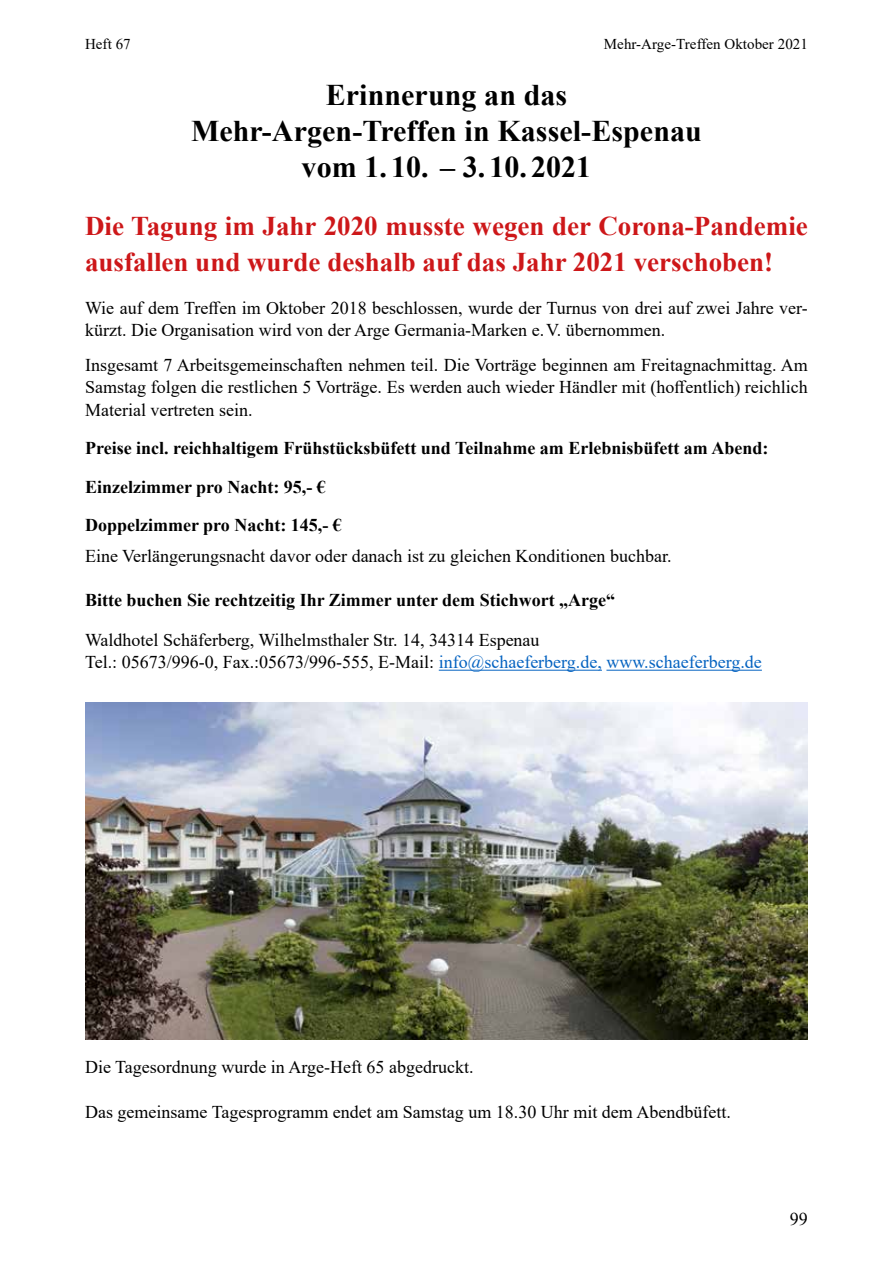
<style>
.page{position:relative;width:893px;height:1263px;background:#fff}
.page>*{position:absolute;margin:0;border:0;box-sizing:border-box;transform-origin:0 0}
.t1{font:700 30px/36px "Times New Roman";letter-spacing:.005em;color:#000;text-align:center}
.t2{font:700 27px/36px "Times New Roman";color:#cd1719}
.t3{font:18px/22.5px "Times New Roman";color:#000}
.t4{font:700 18px/38.5px "Times New Roman";color:#000}
.t5{font:15px "Times New Roman";letter-spacing:.005em;color:#000}
.s1{color:#0563c1}
</style>
<div class="page">
<hr style="left:439px;top:670px;width:163px;height:1px;background:#0563c1">
<hr style="left:606px;top:670px;width:156px;height:1px;background:#0563c1">
<img style="left:85px;top:702px;width:723px;height:337px">
<p class="t5" style="left:85px;top:33px;width:47px">Heft 67</p>
<p class="t5" style="left:604px;top:33px;width:206px">Mehr-Arge-Treffen Oktober 2021</p>
<h1 class="t1" style="left:191px;top:76px;width:512px">Erinnerung an das<br>Mehr-Argen-Treffen in Kassel-Espenau vom 1. 10. – 3. 10. 2021</h1>
<h2 class="t2" style="left:85px;top:207px;width:724px">Die Tagung im Jahr 2020 musste wegen der Corona-Pandemie ausfallen und wurde deshalb auf das Jahr 2021 verschoben!</h2>
<p class="t3" style="left:85px;top:296px;width:724px">Wie auf dem Treffen im Oktober 2018 beschlossen, wurde der Turnus von drei auf zwei Jahre ver&shy;kürzt. Die Organisation wird von der Arge Germania-Marken e.V. übernommen.</p>
<p class="t3" style="left:85px;top:353px;width:724px;text-align:justify">Insgesamt 7 Arbeitsgemeinschaften nehmen teil. Die Vorträge beginnen am Freitagnachmittag. Am Samstag folgen die restlichen 5 Vorträge. Es werden auch wieder Händler mit (hoffentlich) reichlich Material vertreten sein.</p>
<p class="t4" style="left:85px;top:429px;width:685px">Preise incl. reichhaltigem Frühstücksbüfett und Teilnahme am Erlebnisbüfett am Abend:<br>Einzelzimmer pro Nacht: 95,- €<br>Doppelzimmer pro Nacht: 145,- €</p>
<p class="t3" style="left:85px;top:545px;width:588px">Eine Verlängerungsnacht davor oder danach ist zu gleichen Konditionen buchbar.</p>
<p class="t4" style="left:85px;top:580px;width:532px">Bitte buchen Sie rechtzeitig Ihr Zimmer unter dem Stichwort „Arge“</p>
<p class="t3" style="left:85px;top:628px;width:678px">Waldhotel Schäferberg, Wilhelmsthaler Str. 14, 34314 Espenau<br>Tel.: 05673/996-0, Fax.:05673/996-555, E-Mail: <span class="s1">info@schaeferberg.de, www.schaeferberg.de</span></p>
<p class="t3" style="left:85px;top:1055px;width:390px">Die Tagesordnung wurde in Arge-Heft 65 abgedruckt.</p>
<p class="t3" style="left:85px;top:1100px;width:647px">Das gemeinsame Tagesprogramm endet am Samstag um 18.30 Uhr mit dem Abendbüfett.</p>
<p class="t3" style="left:790px;top:1207px;width:20px">99</p>
</div>
